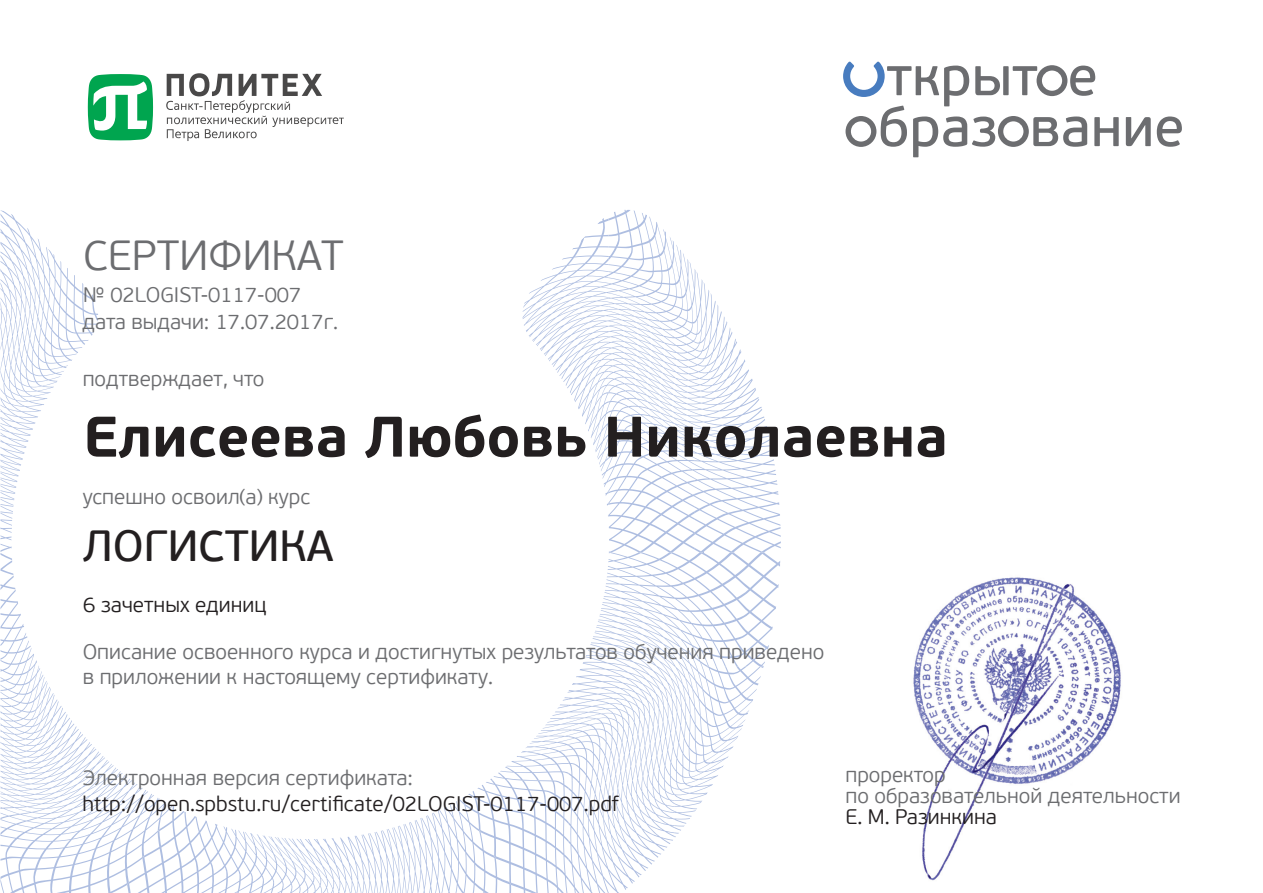
<style>
.page{position:relative;width:1263px;height:893px;background:#fff}
.page>*{position:absolute;margin:0;border:0;box-sizing:border-box;transform-origin:0 0}
.t1{font:700 57px "PF Beau Sans Pro";color:#231f20}
.t2{font:43.5px "PF Beau Sans Pro Bbook";color:#231f20}
.t3{font:300 42px "PF Beau Sans Pro";color:#6c6d70}
.t4{font:300 21px/25.2px "PF Beau Sans Pro";color:#6c6d70}
.t5{font:300 21px "PF Beau Sans Pro";color:#231f20}
</style>
<div class="page">
<svg style="left:524px;top:210px;width:245px;height:342px"></svg>
<svg style="left:0;top:210px;width:98px;height:342px"></svg>
<svg style="left:0;top:553px;width:160px;height:340px"></svg>
<svg style="left:127px;top:799px;width:336px;height:94px"></svg>
<svg style="left:463px;top:552px;width:317px;height:341px"></svg>
<svg style="left:490px;top:666px;width:274px;height:227px"></svg>
<svg style="left:843px;top:62px;width:276px;height:95px"></svg>
<svg style="left:1126px;top:117px;width:25px;height:29px"></svg>
<svg style="left:1157px;top:116px;width:25px;height:31px"></svg>
<svg style="left:166px;top:73px;width:178px;height:68px"></svg>
<svg style="left:88px;top:74px;width:65px;height:66px"></svg>
<img style="left:913px;top:577px;width:208px;height:304px">
<h3 class="t3" style="left:83px;top:231px;width:262px">СЕРТИФИКАТ</h3>
<p class="t4" style="left:83px;top:282px;width:220px">№ 02LOGIST-0117-007</p>
<p class="t4" style="left:82px;top:310px;width:257px">дата выдачи: 17.07.2017г.</p>
<p class="t4" style="left:83px;top:366px;width:183px">подтверждает, что</p>
<h1 class="t1" style="left:83px;top:401px;width:866px">Елисеева Любовь Николаевна</h1>
<p class="t4" style="left:83px;top:485px;width:229px">успешно освоил(а) курс</p>
<h2 class="t2" style="left:83px;top:521px;width:252px">ЛОГИСТИКА</h2>
<p class="t5" style="left:83px;top:593px;width:185px">6 зачетных единиц</p>
<p class="t4" style="left:83px;top:639px;width:743px">Описание освоенного курса и достигнутых результатов обучения приведено в приложении к настоящему сертификату.</p>
<p class="t4" style="left:83px;top:766px;width:332px">Электронная версия сертификата:</p>
<p class="t5" style="left:82px;top:792px;width:538px">http://open.spbstu.ru/certificate/02LOGIST-0117-007.pdf</p>
<p class="t4" style="left:845px;top:764px;width:337px;line-height:21px">проректор<br>по образовательной деятельности</p>
<p class="t5" style="left:845px;top:805px;width:153px">Е. М. Разинкина</p>
</div>
